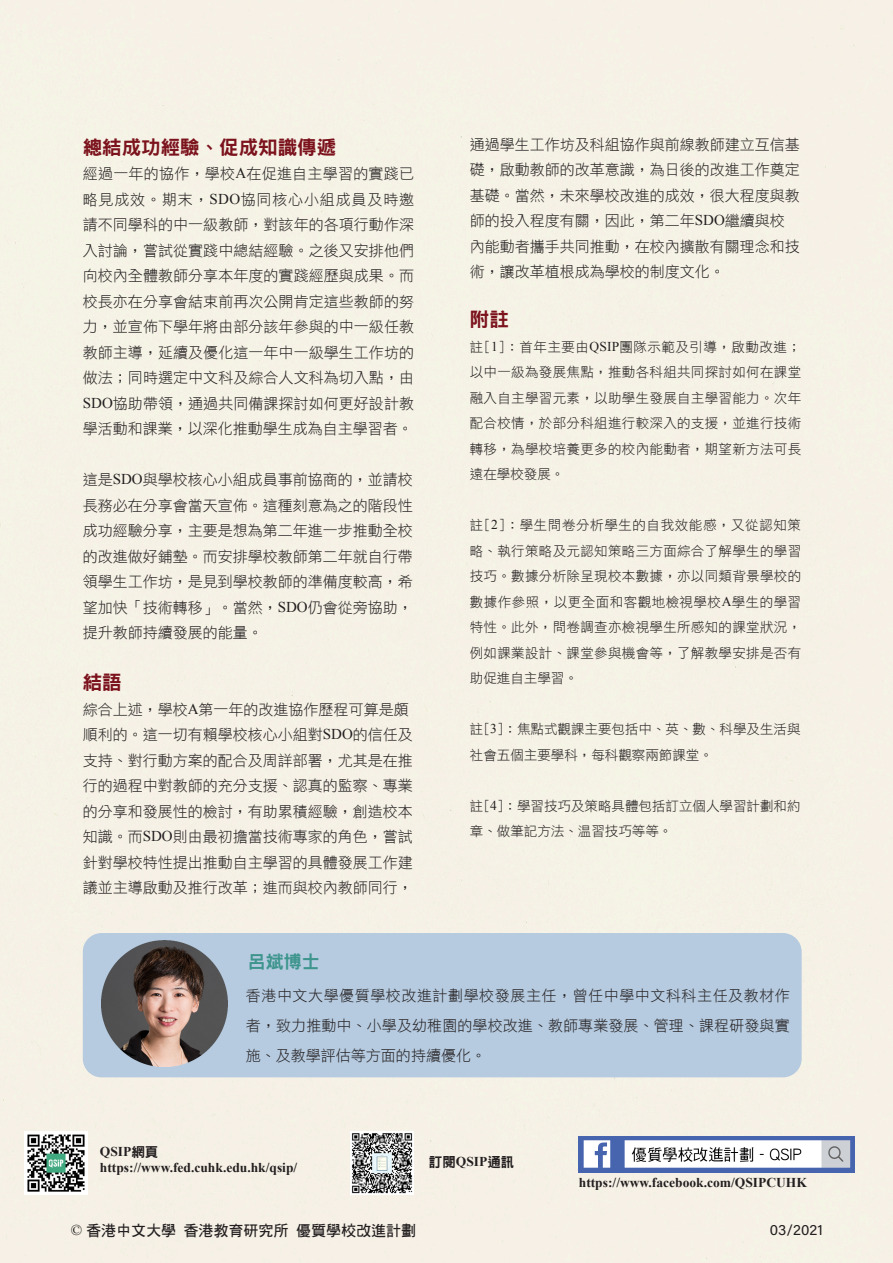
<style>
.page{position:relative;width:893px;height:1263px;background:#f5f1e6}
.page>*{position:absolute;margin:0;border:0;box-sizing:border-box;transform-origin:0 0}
.t1{font:19.5px "DFN Hei XB HK BF";color:#7b121c}
.t2{font:18px "DFN Hei XB HK BF";color:#3e958e}
.t3{font:15px/25.5px "DF Hei Lt HK BF";color:#231f20;text-align:justify}
.t4{font:15px/30px "DF Hei Lt HK BF";letter-spacing:.035em;color:#231f20}
.t5{font:15px "DF Hei Bd HK BF";color:#231f20}
.t6{font:15px "Acumin Variable Concept";letter-spacing:.025em;color:#231f20}
.t7{font:13.5px/25.5px "DF Hei Lt HK BF";letter-spacing:.025em;color:#231f20;text-align:justify}
.t8{font:13.5px/25.5px "DF Hei Lt HK BF";color:#231f20}
.t9{font:700 13.5px "Times New Roman";color:#231f20}
.t10{font:13.5px "DFN Hei XB HK BF";color:#231f20}
.s1{font-family:"Times New Roman"}
.s2{font-family:"DFN Hei XB HK BF";font-weight:400}
.s3{font-family:"Times New Roman";font-weight:700}
</style>
<div class="page">
<div style="left:84px;top:934px;width:717px;height:142px;background:#b6cbe0;border-radius:18px"></div>
<div style="left:83px;top:933px;width:719px;height:144px;border:2px solid #b6cbe0;border-radius:18px"></div>
<img style="left:102px;top:940px;width:126px;height:126px">
<img style="left:24px;top:1131px;width:63px;height:63px">
<img style="left:351px;top:1131px;width:63px;height:63px">
<img style="left:579px;top:1137px;width:275px;height:35px">
<p class="t1" style="left:83px;top:137px;width:255px">總結成功經驗、促成知識傳遞</p>
<p class="t3" style="left:83px;top:161px;width:333px">經過一年的協作，學校<span class="s1">A</span>在促進自主學習的實踐已略見成效。期末，<span class="s1">SDO</span>協同核心小組成員及時邀請不同學科的中一級教師，對該年的各項行動作深入討論，嘗試從實踐中總結經驗。之後又安排他們向校內全體教師分享本年度的實踐經歷與成果。而校長亦在分享會結束前再次公開肯定這些教師的努力，並宣佈下學年將由部分該年參與的中一級任教教師主導，延續及優化這一年中一級學生工作坊的做法；同時選定中文科及綜合人文科為切入點，由<span class="s1">SDO</span>協助帶領，通過共同備課探討如何更好設計教</p>
<p class="t3" style="left:83px;top:416px;width:332px">學活動和課業，以深化推動學生成為自主學習者。</p>
<p class="t3" style="left:83px;top:467px;width:332px">這是<span class="s1">SDO</span>與學校核心小組成員事前協商的，並請校長務必在分享會當天宣佈。這種刻意為之的階段性成功經驗分享，主要是想為第二年進一步推動全校的改進做好鋪墊。而安排學校教師第二年就自行帶領學生工作坊，是見到學校教師的準備度較高，希望加快「技術轉移」。當然，<span class="s1">SDO</span>仍會從旁協助，提升教師持續發展的能量。</p>
<p class="t1" style="left:83px;top:672px;width:40px">結語</p>
<p class="t3" style="left:83px;top:696px;width:332px;text-align:left">綜合上述，學校<span class="s1">A</span>第一年的改進協作歷程可算是頗順利的。這一切有賴學校核心小組對<span class="s1">SDO</span>的信任及支持、對行動方案的配合及周詳部署，尤其是在推行的過程中對教師的充分支援、認真的監察、專業的分享和發展性的檢討，有助累積經驗，創造校本知識。而<span class="s1">SDO</span>則由最初擔當技術專家的角色，嘗試針對學校特性提出推動自主學習的具體發展工作建議並主導啟動及推行改革；進而與校內教師同行，</p>
<p class="t2" style="left:248px;top:953px;width:73px">呂斌博士</p>
<p class="t3" style="left:470px;top:131px;width:331px;text-align:left">通過學生工作坊及科組協作與前線教師建立互信基礎，啟動教師的改革意識，為日後的改進工作奠定基礎。當然，未來學校改進的成效，很大程度與教師的投入程度有關，因此，第二年<span class="s1">SDO</span>繼續與校內能動者攜手共同推動，在校內擴散有關理念和技術，讓改革植根成為學校的制度文化。</p>
<p class="t1" style="left:470px;top:309px;width:40px">附註</p>
<p class="t7" style="left:470px;top:334px;width:333px">註[<span class="s1">1</span>]：首年主要由<span class="s1">QSIP</span>團隊示範及引導，啟動改進；以中一級為發展焦點，推動各科組共同探討如何在課堂融入自主學習元素，以助學生發展自主學習能力。次年配合校情，於部分科組進行較深入的支援，並進行技術轉移，為學校培養更多的校內能動者，期望新方法可長</p>
<p class="t7" style="left:470px;top:461px;width:96px">遠在學校發展。</p>
<p class="t7" style="left:470px;top:512px;width:333px">註[<span class="s1">2</span>]：學生問卷分析學生的自我效能感，又從認知策略、執行策略及元認知策略三方面綜合了解學生的學習技巧。數據分析除呈現校本數據，亦以同類背景學校的數據作參照，以更全面和客觀地檢視學校<span class="s1">A</span>學生的學習特性。此外，問卷調查亦檢視學生所感知的課堂狀況，例如課業設計、課堂參與機會等，了解教學安排是否有</p>
<p class="t8" style="left:470px;top:665px;width:109px">助促進自主學習。</p>
<p class="t8" style="left:470px;top:716px;width:332px">註[<span class="s1">3</span>]：焦點式觀課主要包括中、英、數、科學及生活與社會五個主要學科，每科觀察兩節課堂。</p>
<p class="t8" style="left:470px;top:793px;width:332px">註[<span class="s1">4</span>]：學習技巧及策略具體包括訂立個人學習計劃和約章、做筆記方法、溫習技巧等等。</p>
<p class="t4" style="left:246px;top:980px;width:545px">香港中文大學優質學校改進計劃學校發展主任，曾任中學中文科科主任及教材作者，致力推動中、小學及幼稚園的學校改進、教師專業發展、管理、課程研發與實</p>
<p class="t3" style="left:246px;top:1042px;width:241px">施、及教學評估等方面的持續優化。</p>
<p class="t9" style="left:100px;top:1142px;width:60px">QSIP<span class="s2">網頁</span></p>
<p class="t9" style="left:100px;top:1158px;width:199px">https://www.fed.cuhk.edu.hk/qsip/</p>
<p class="t10" style="left:429px;top:1155px;width:87px">訂閱<span class="s3">QSIP</span>通訊</p>
<p class="t9" style="left:579px;top:1173px;width:230px">https://www.facebook.com/QSIPCUHK</p>
<p class="t5" style="left:71px;top:1222px;width:347px"><span class="s1">©</span> 香港中文大學 香港教育研究所 優質學校改進計劃</p>
<p class="t6" style="left:770px;top:1220px;width:54px">03/2021</p>
</div>
